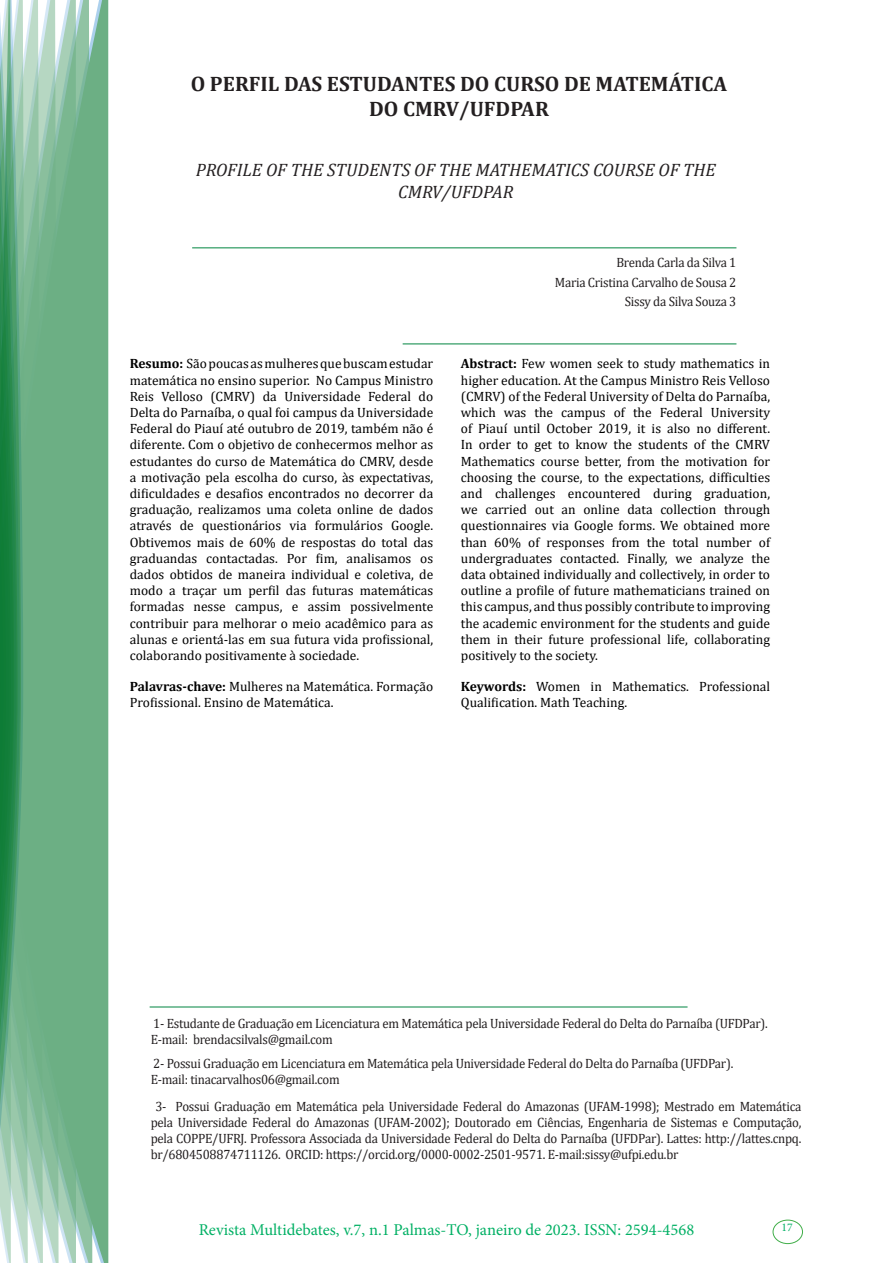
<style>
.page{position:relative;width:893px;height:1263px;background:#fff}
.page>*{position:absolute;margin:0;border:0;box-sizing:border-box;transform-origin:0 0}
.t1{font:700 21px/25.2px "Cambria";color:#231f20;text-align:center}
.t2{font:italic 18px/21.6px "Cambria";color:#231f20;text-align:center}
.t3{font:16.5px "Minion Pro";color:#00b064}
.No_Spacing{font:13.5px/16.2px "Cambria";color:#000;text-align:justify}
.Currículo{font:13.5px/16.2px "Cambria";letter-spacing:-.02em;color:#231f20;text-align:justify;scale:.95 1}
.Autores{font:13.5px "Cambria";letter-spacing:-.02em;color:#231f20;scale:.95 1}
.t4{font:11.7px "Minion Pro";color:#00b064}
.s1{font-weight:700}
</style>
<div class="page">
<div style="left:95px;top:0;width:14px;height:1263px;background:#6caf84"></div>
<svg style="left:79px;top:0;width:16px;height:1263px;background:#71b289"></svg>
<svg style="left:62px;top:0;width:17px;height:1263px;background:#75b48c"></svg>
<svg style="left:45px;top:0;width:17px;height:1263px;background:#7cb792"></svg>
<svg style="left:30px;top:0;width:15px;height:1263px;background:#80ba96"></svg>
<svg style="left:0;top:0;width:30px;height:1263px;background:#61a97f"></svg>
<div style="left:772px;top:1219px;width:31px;height:25px;border:1px solid #40ae49;border-radius:50%"></div>
<hr style="left:150px;top:1006px;width:538px;height:1px;background:#008540">
<hr style="left:192px;top:247px;width:544px;height:1px;background:#008540">
<hr style="left:403px;top:344px;width:333px;height:1px;background:#008540">
<p class="t1" style="left:191px;top:70px;width:538px">O PERFIL DAS ESTUDANTES DO CURSO DE MATEMÁTICA<br>DO CMRV/UFDPAR</p>
<p class="t2" style="left:196px;top:159px;width:522px">PROFILE OF THE STUDENTS OF THE MATHEMATICS COURSE OF THE<br>CMRV/UFDPAR</p>
<p class="No_Spacing" style="left:130px;top:356px;width:305px"><span class="s1">Resumo:</span> São poucas as mulheres que buscam estudar matemática no ensino superior. No Campus Ministro Reis Velloso (CMRV) da Universidade Federal do Delta do Parnaíba, o qual foi campus da Universidade Federal do Piauí até outubro de 2019, também não é diferente. Com o objetivo de conhecermos melhor as estudantes do curso de Matemática do CMRV, desde a motivação pela escolha do curso, às expectativas, dificuldades e desafios encontrados no decorrer da graduação, realizamos uma coleta online de dados através de questionários via formulários Google.<br>Obtivemos mais de 60% de respostas do total das graduandas contactadas. Por fim, analisamos os dados obtidos de maneira individual e coletiva, de modo a traçar um perfil das futuras matemáticas formadas nesse campus, e assim possivelmente contribuir para melhorar o meio acadêmico para as alunas e orientá-las em sua futura vida profissional, colaborando positivamente à sociedade.</p>
<p class="No_Spacing" style="left:130px;top:678px;width:305px"><span class="s1">Palavras-chave:</span> Mulheres na Matemática. Formação<br>Profissional. Ensino de Matemática.</p>
<p class="Autores" style="left:616px;top:255px;width:128px">Brenda Carla da Silva 1</p>
<p class="Autores" style="left:555px;top:274px;width:193px">Maria Cristina Carvalho de Sousa 2</p>
<p class="Autores" style="left:625px;top:294px;width:119px">Sissy da Silva Souza 3</p>
<p class="No_Spacing" style="left:461px;top:356px;width:311px"><span class="s1">Abstract:</span> Few women seek to study mathematics in higher education. At the Campus Ministro Reis Velloso (CMRV) of the Federal University of Delta do Parnaíba, which was the campus of the Federal University of Piauí until October 2019, it is also no different.<br>In order to get to know the students of the CMRV Mathematics course better, from the motivation for choosing the course, to the expectations, difficulties and challenges encountered during graduation, we carried out an online data collection through questionnaires via Google forms. We obtained more than 60% of responses from the total number of undergraduates contacted. Finally, we analyze the data obtained individually and collectively, in order to outline a profile of future mathematicians trained on this campus, and thus possibly contribute to improving the academic environment for the students and guide them in their future professional life, collaborating positively to the society.</p>
<p class="No_Spacing" style="left:461px;top:678px;width:311px"><span class="s1">Keywords:</span> Women in Mathematics. Professional<br>Qualification. Math Teaching.</p>
<p class="Currículo" style="left:153px;top:1015px;width:648px">1- Estudante de Graduação em Licenciatura em Matemática pela Universidade Federal do Delta do Parnaíba (UFDPar).</p>
<p class="Currículo" style="left:151px;top:1031px;width:193px">E-mail: brendacsilvals@gmail.com</p>
<p class="Currículo" style="left:153px;top:1055px;width:612px">2- Possui Graduação em Licenciatura em Matemática pela Universidade Federal do Delta do Parnaíba (UFDPar).</p>
<p class="Currículo" style="left:151px;top:1071px;width:201px">E-mail: tinacarvalhos06@gmail.com</p>
<p class="Currículo" style="left:151px;top:1098px;width:686px;text-indent:5px">3- Possui Graduação em Matemática pela Universidade Federal do Amazonas (UFAM-1998); Mestrado em Matemática pela Universidade Federal do Amazonas (UFAM-2002); Doutorado em Ciências, Engenharia de Sistemas e Computação, pela COPPE/UFRJ. Professora Associada da Universidade Federal do Delta do Parnaíba (UFDPar). Lattes: http://lattes.cnpq. br/6804508874711126. ORCID: https://orcid.org/0000-0002-2501-9571. E-mail:sissy@ufpi.edu.br</p>
<p class="t3" style="left:199px;top:1218px;width:497px">Revista Multidebates, v.7, n.1 Palmas-TO, janeiro de 2023. ISSN: 2594-4568</p>
<p class="t4" style="left:781px;top:1219px;width:13px">17</p>
</div>
